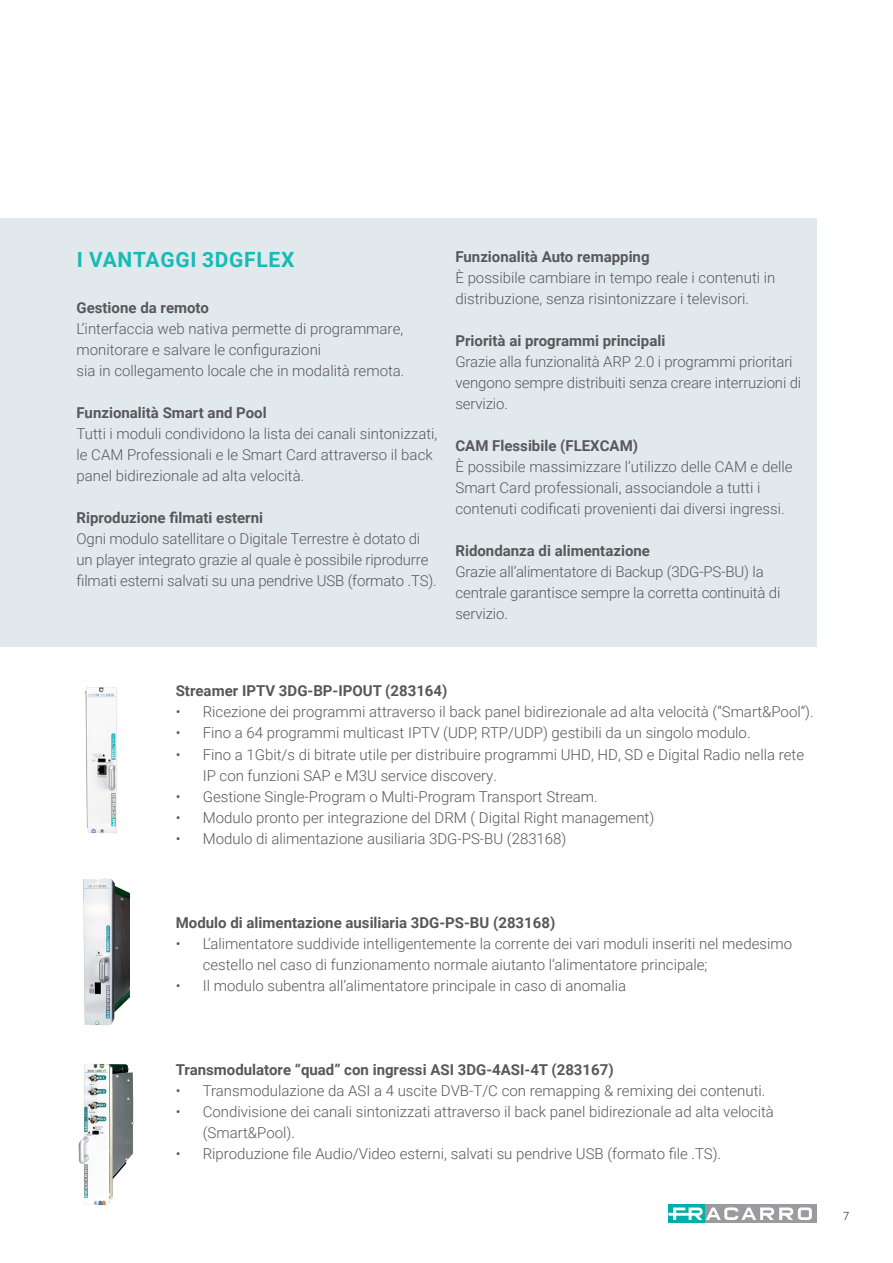
<style>
.page{position:relative;width:893px;height:1263px;background:#fff}
.page>*{position:absolute;margin:0;border:0;box-sizing:border-box;transform-origin:0 0}
.t1{font:700 21px "Roboto";letter-spacing:.035em;color:#15bbb5}
.t2{font:300 15px/21px "Roboto";color:#57585a}
.t3{font:700 15px "Roboto";color:#57585a}
.t4{font:300 11.25px "Roboto";color:#231f20}
</style>
<div class="page">
<div style="left:702px;top:1204px;width:114px;height:19px;background:#999b9e"></div>
<div style="left:668px;top:1204px;width:37px;height:19px;background:#00afa8"></div>
<svg style="left:668px;top:1207px;width:144px;height:13px"></svg>
<div style="left:0;top:218px;width:816px;height:429px;background:#e2e9ed"></div>
<img style="left:85px;top:687px;width:32px;height:147px">
<img style="left:83px;top:878px;width:46px;height:148px">
<img style="left:78px;top:1064px;width:56px;height:141px">
<h1 class="t1" style="left:77px;top:245px;width:219px">I VANTAGGI 3DGFLEX</h1>
<p class="t3" style="left:77px;top:297px;width:134px">Gestione da remoto</p>
<p class="t2" style="left:77px;top:318px;width:329px">L’interfaccia web nativa permette di programmare, monitorare e salvare le configurazioni<br>sia in collegamento locale che in modalità remota.</p>
<p class="t3" style="left:77px;top:402px;width:192px">Funzionalità Smart and Pool</p>
<p class="t2" style="left:77px;top:423px;width:362px">Tutti i moduli condividono la lista dei canali sintonizzati, le CAM Professionali e le Smart Card attraverso il back panel bidirezionale ad alta velocità.</p>
<p class="t3" style="left:77px;top:507px;width:188px">Riproduzione filmati esterni</p>
<p class="t2" style="left:77px;top:528px;width:362px">Ogni modulo satellitare o Digitale Terrestre è dotato di un player integrato grazie al quale è possibile riprodurre filmati esterni salvati su una pendrive USB (formato .TS).</p>
<p class="t3" style="left:455px;top:247px;width:196px">Funzionalità Auto remapping</p>
<p class="t2" style="left:455px;top:267px;width:321px">È possibile cambiare in tempo reale i contenuti in distribuzione, senza risintonizzare i televisori.</p>
<p class="t3" style="left:455px;top:331px;width:211px">Priorità ai programmi principali</p>
<p class="t2" style="left:455px;top:351px;width:347px">Grazie alla funzionalità ARP 2.0 i programmi prioritari vengono sempre distribuiti senza creare interruzioni di servizio.</p>
<p class="t3" style="left:455px;top:436px;width:184px">CAM Flessibile (FLEXCAM)</p>
<p class="t2" style="left:455px;top:456px;width:339px">È possibile massimizzare l’utilizzo delle CAM e delle<br>Smart Card professionali, associandole a tutti i contenuti codificati provenienti dai diversi ingressi.</p>
<p class="t3" style="left:455px;top:541px;width:196px">Ridondanza di alimentazione</p>
<p class="t2" style="left:455px;top:561px;width:326px">Grazie all’alimentatore di Backup (3DG-PS-BU) la centrale garantisce sempre la corretta continuità di servizio.</p>
<p class="t3" style="left:176px;top:681px;width:273px">Streamer IPTV 3DG-BP-IPOUT (283164)</p>
<p class="t2" style="left:176px;top:701px;width:639px">• Ricezione dei programmi attraverso il back panel bidirezionale ad alta velocità (“Smart&amp;Pool”).</p>
<p class="t2" style="left:176px;top:722px;width:576px">• Fino a 64 programmi multicast IPTV (UDP, RTP/UDP) gestibili da un singolo modulo.</p>
<p class="t2" style="left:203px;top:743px;width:603px;text-indent:-27px">• Fino a 1Gbit/s di bitrate utile per distribuire programmi UHD, HD, SD e Digital Radio nella rete<br>IP con funzioni SAP e M3U service discovery.</p>
<p class="t2" style="left:176px;top:785px;width:424px">• Gestione Single-Program o Multi-Program Transport Stream.</p>
<p class="t2" style="left:176px;top:806px;width:480px">• Modulo pronto per integrazione del DRM ( Digital Right management)</p>
<p class="t2" style="left:176px;top:827px;width:392px">• Modulo di alimentazione ausiliaria 3DG-PS-BU (283168)</p>
<p class="t3" style="left:176px;top:912px;width:381px">Modulo di alimentazione ausiliaria 3DG-PS-BU (283168)</p>
<p class="t2" style="left:203px;top:932px;width:591px;text-indent:-27px">• L’alimentatore suddivide intelligentemente la corrente dei vari moduli inseriti nel medesimo cestello nel caso di funzionamento normale aiutanto l’alimentatore principale;</p>
<p class="t2" style="left:176px;top:974px;width:452px">• Il modulo subentra all’alimentatore principale in caso di anomalia</p>
<p class="t3" style="left:176px;top:1059px;width:439px">Transmodulatore “quad” con ingressi ASI 3DG-4ASI-4T (283167)</p>
<p class="t2" style="left:176px;top:1079px;width:591px">• Transmodulazione da ASI a 4 uscite DVB-T/C con remapping &amp; remixing dei contenuti.</p>
<p class="t2" style="left:203px;top:1100px;width:573px;text-indent:-27px">• Condivisione dei canali sintonizzati attraverso il back panel bidirezionale ad alta velocità (Smart&amp;Pool).</p>
<p class="t2" style="left:176px;top:1142px;width:547px">• Riproduzione file Audio/Video esterni, salvati su pendrive USB (formato file .TS).</p>
<p class="t4" style="left:843px;top:1208px;width:8px">7</p>
</div>
